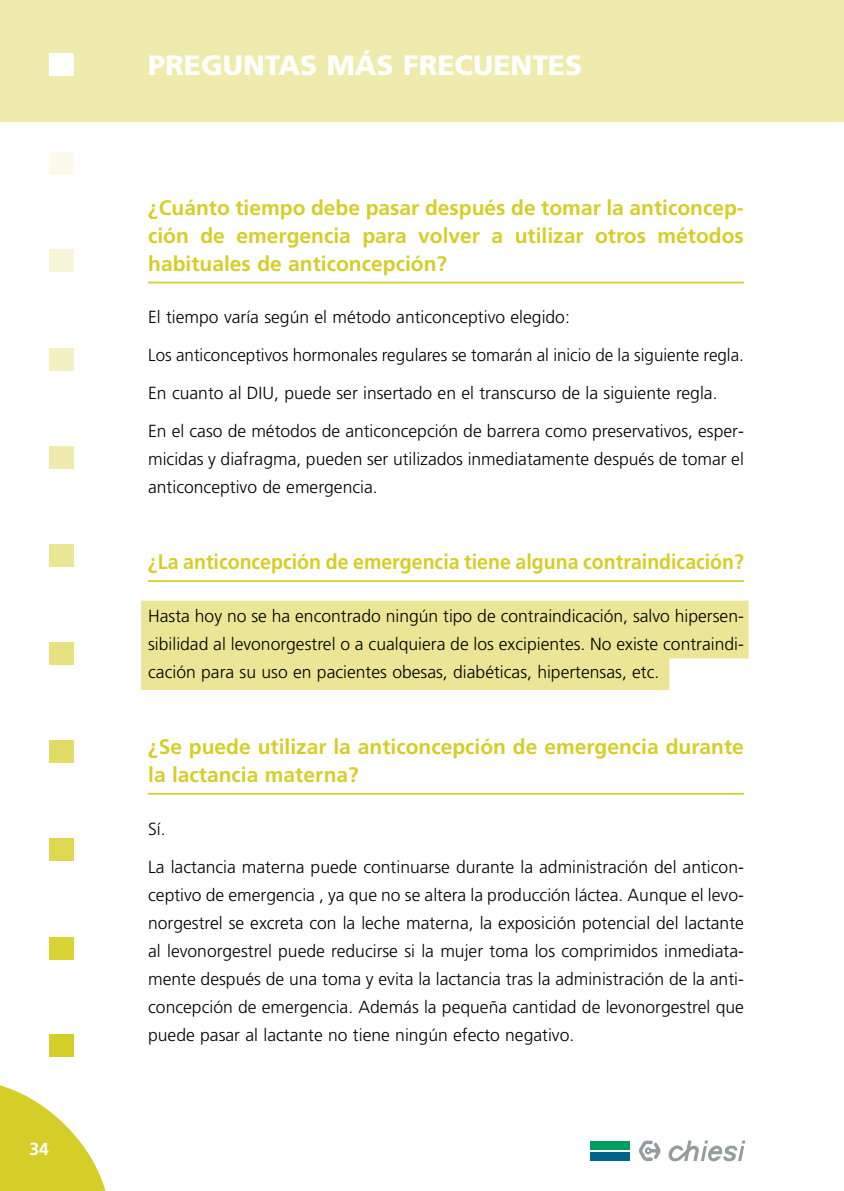
<style>
.page{position:relative;width:844px;height:1191px;background:#fff}
.page>*{position:absolute;margin:0;border:0;box-sizing:border-box;transform-origin:0 0}
.t1{font:900 28px "Frutiger";color:#fff}
.t2{font:700 21px/28px "Frutiger";color:#d5ce28;text-align:justify}
.t3{font:700 21px "Frutiger";color:#d5ce28;scale:.93 1}
.t4{font:300 17.5px/28px "Frutiger";color:#000}
.t5{font:700 17.5px "Frutiger";color:#fff}
</style>
<div class="page">
<div style="left:141px;top:600px;width:607px;height:90px;background:#eae696"></div>
<svg style="left:0;top:1085px;width:106px;height:106px"></svg>
<hr style="left:148px;top:282px;width:595px;height:1px;background:#d5ce28">
<hr style="left:148px;top:580px;width:595px;height:2px;background:#d5ce28">
<hr style="left:148px;top:793px;width:595px;height:1px;background:#d5ce28">
<div style="left:49px;top:446px;width:24px;height:23px;background:#efebac"></div>
<div style="left:49px;top:543px;width:24px;height:23px;background:#eae696"></div>
<div style="left:49px;top:642px;width:24px;height:23px;background:#e7e17f"></div>
<div style="left:49px;top:740px;width:24px;height:23px;background:#e2dc66"></div>
<div style="left:49px;top:838px;width:24px;height:23px;background:#ded84e"></div>
<div style="left:49px;top:937px;width:24px;height:23px;background:#d9d336"></div>
<div style="left:49px;top:1033px;width:24px;height:23px;background:#d5ce28"></div>
<div style="left:49px;top:152px;width:24px;height:22px;background:#fcfaeb"></div>
<div style="left:49px;top:249px;width:24px;height:23px;background:#f7f5d7"></div>
<div style="left:49px;top:348px;width:24px;height:23px;background:#f3f1c2"></div>
<div style="left:0;top:0;width:843px;height:122px;background:#efebac"></div>
<div style="left:49px;top:53px;width:24px;height:23px;background:#fff"></div>
<svg style="left:668px;top:1140px;width:77px;height:21px"></svg>
<svg style="left:639px;top:1140px;width:21px;height:21px"></svg>
<div style="left:589px;top:1141px;width:40px;height:8px;background:#009d63"></div>
<div style="left:589px;top:1152px;width:40px;height:8px;background:#00638a"></div>
<p class="t5" style="left:29px;top:1141px;width:21px">34</p>
<h1 class="t1" style="left:148px;top:54px;width:435px">PREGUNTAS MÁS FRECUENTES</h1>
<p class="t2" style="left:148px;top:195px;width:597px">¿Cuánto tiempo debe pasar después de tomar la anticoncep&shy;ción de emergencia para volver a utilizar otros métodos habituales de anticoncepción?</p>
<p class="t4" style="left:148px;top:300px;width:597px;line-height:38px">El tiempo varía según el método anticonceptivo elegido:<br>Los anticonceptivos hormonales regulares se tomarán al inicio de la siguiente regla.<br>En cuanto al DIU, puede ser insertado en el transcurso de la siguiente regla.<br>En el caso de métodos de anticoncepción de barrera como preservativos, esper-</p>
<p class="t4" style="left:148px;top:446px;width:597px">micidas y diafragma, pueden ser utilizados inmediatamente después de tomar el anticonceptivo de emergencia.</p>
<p class="t3" style="left:148px;top:553px;width:642px">¿La anticoncepción de emergencia tiene alguna contraindicación?</p>
<p class="t4" style="left:148px;top:603px;width:597px;text-align:justify">Hasta hoy no se ha encontrado ningún tipo de contraindicación, salvo hipersen&shy;sibilidad al levonorgestrel o a cualquiera de los excipientes. No existe contraindi&shy;cación para su uso en pacientes obesas, diabéticas, hipertensas, etc.</p>
<p class="t2" style="left:148px;top:734px;width:597px">¿Se puede utilizar la anticoncepción de emergencia durante la lactancia materna?</p>
<p class="t4" style="left:148px;top:811px;width:597px;line-height:38px">Sí.<br>La lactancia materna puede continuarse durante la administración del anticon-</p>
<p class="t4" style="left:148px;top:882px;width:597px;text-align:justify">ceptivo de emergencia , ya que no se altera la producción láctea. Aunque el levo&shy;norgestrel se excreta con la leche materna, la exposición potencial del lactante al levonorgestrel puede reducirse si la mujer toma los comprimidos inmediata&shy;mente después de una toma y evita la lactancia tras la administración de la anti&shy;concepción de emergencia. Además la pequeña cantidad de levonorgestrel que puede pasar al lactante no tiene ningún efecto negativo.</p>
</div>
